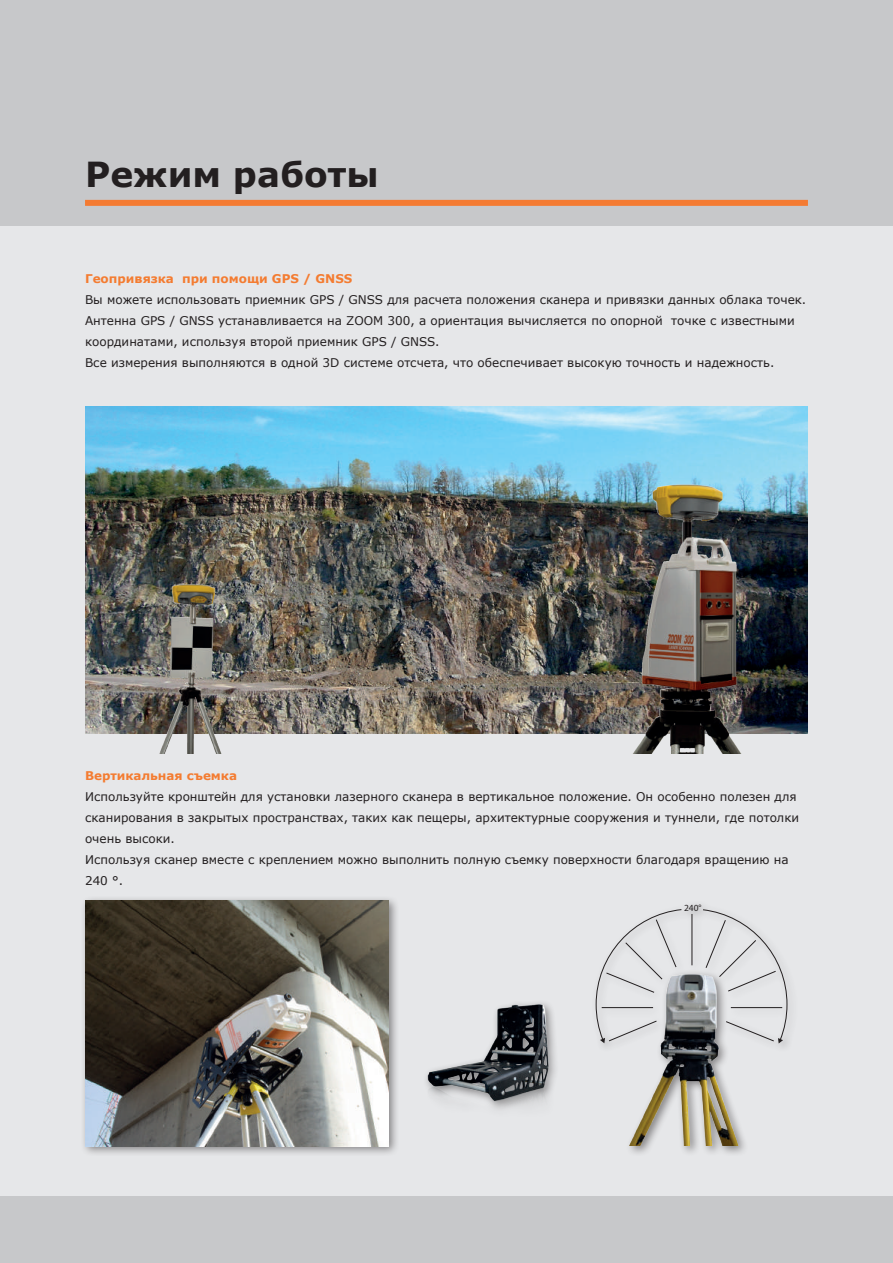
<style>
.page{position:relative;width:893px;height:1263px;background:#c7c8ca}
.page>*{position:absolute;margin:0;border:0;box-sizing:border-box;transform-origin:0 0}
.t1{font:700 34.5px "Verdana";color:#231f20}
.t2{font:12px/21px "Verdana";color:#231f20}
.t3{font:700 12px "Verdana";color:#f47c31}
.t4{font:9.45px "Myriad Pro";color:#231f20}
</style>
<div class="page">
<div style="left:0;top:227px;width:893px;height:969px;background:#e6e7e9"></div>
<div style="left:85px;top:200px;width:723px;height:6px;background:#f47b32"></div>
<div style="left:80px;top:895px;width:319px;height:262px;background:#231f20;opacity:.5"></div>
<img style="left:85px;top:900px;width:303px;height:246px">
<div style="left:591px;top:900px;width:208px;height:257px;background:#231f20;opacity:.5"></div>
<img style="left:593px;top:904px;width:197px;height:242px">
<hr style="left:692px;top:914px;width:1px;height:51px;background:#231f20">
<svg style="left:702px;top:909px;width:86px;height:134px"></svg>
<svg style="left:595px;top:909px;width:87px;height:134px"></svg>
<img style="left:426px;top:1002px;width:129px;height:108px">
<img style="left:85px;top:406px;width:723px;height:327px">
<img style="left:106px;top:557px;width:169px;height:196px">
<img style="left:606px;top:457px;width:157px;height:296px">
<h1 class="t1" style="left:85px;top:150px;width:295px">Режим работы</h1>
<p class="t3" style="left:85px;top:271px;width:269px">Геопривязка при помощи GPS / GNSS</p>
<p class="t2" style="left:85px;top:289px;width:723px">Вы можете использовать приемник GPS / GNSS для расчета положения сканера и привязки данных облака точек.<br>Антенна GPS / GNSS устанавливается на ZOOM 300, а ориентация вычисляется по опорной точке с известными координатами, используя второй приемник GPS / GNSS.<br>Все измерения выполняются в одной 3D системе отсчета, что обеспечивает высокую точность и надежность.</p>
<p class="t3" style="left:85px;top:767px;width:153px">Вертикальная съемка</p>
<p class="t2" style="left:85px;top:786px;width:716px">Используйте кронштейн для установки лазерного сканера в вертикальное положение. Он особенно полезен для сканирования в закрытых пространствах, таких как пещеры, архитектурные сооружения и туннели, где потолки очень высоки.<br>Используя сканер вместе с креплением можно выполнить полную съемку поверхности благодаря вращению на 240 °.</p>
<p class="t4" style="left:684px;top:902px;width:19px">240°</p>
</div>
